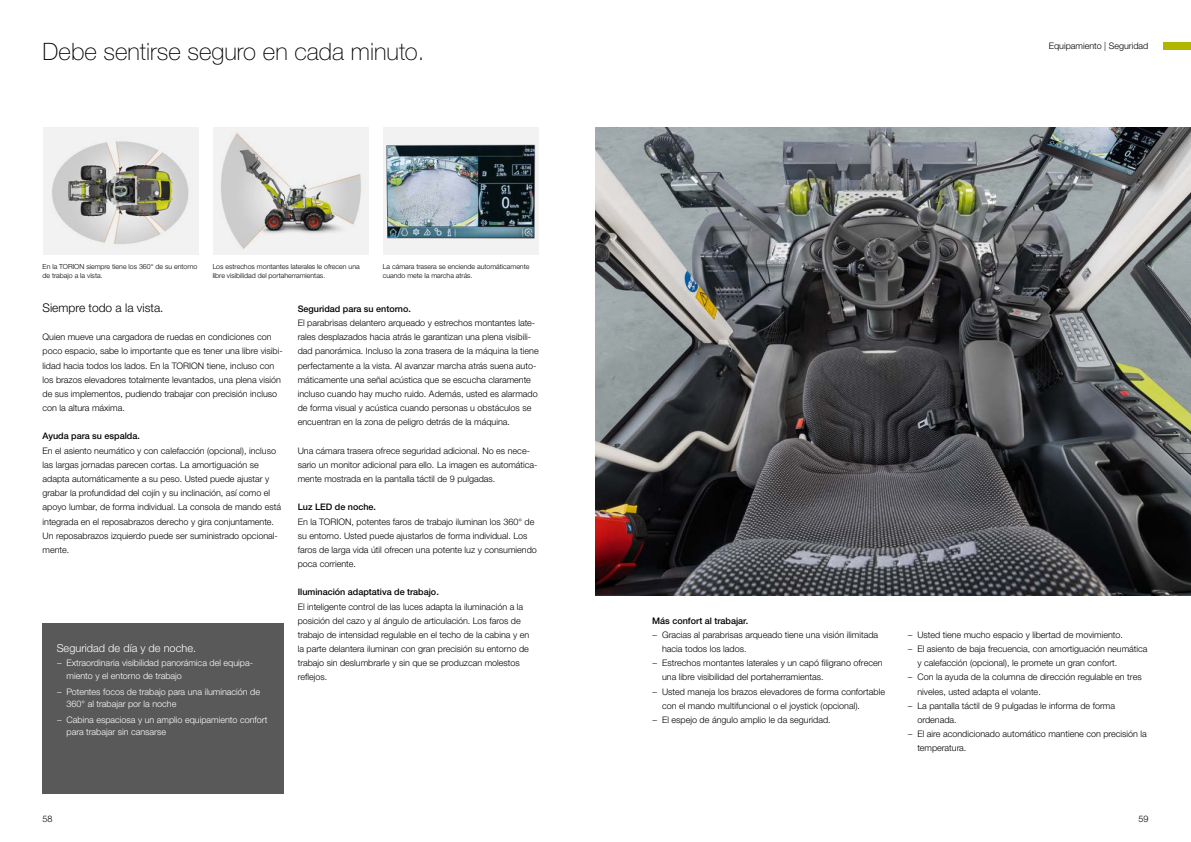
<style>
.page{position:relative;width:1191px;height:842px;background:#fff}
.page>*{position:absolute;margin:0;border:0;box-sizing:border-box;transform-origin:0 0}
.t1{font:100 24px "CLAAS Helvetica Neue";color:#000}
.t2{font:300 12px "CLAAS Helvetica Neue";color:#000}
.t3{font:300 11px "CLAAS Helvetica Neue";color:#fff}
.t4{font:300 9px/14.2px "CLAAS Helvetica Neue";color:#000}
.t5{font:300 9px/12.4px "CLAAS Helvetica Neue";color:#fff}
.t6{font:500 9px "CLAAS Helvetica Neue";color:#000}
.t7{font:300 7px/9px "CLAAS Helvetica Neue";color:#000}
</style>
<div class="page">
<div style="left:1162px;top:43px;width:29px;height:7px;background:#b1b700"></div>
<img style="left:595px;top:128px;width:596px;height:467px">
<div style="left:43px;top:128px;width:155px;height:127px;background:#f2f2f2"></div>
<img style="left:52px;top:141px;width:137px;height:104px">
<div style="left:213px;top:128px;width:156px;height:127px;background:#f2f2f2"></div>
<img style="left:221px;top:133px;width:140px;height:116px">
<img style="left:383px;top:128px;width:156px;height:127px">
<div style="left:43px;top:624px;width:240px;height:170px;background:#595959"></div>
<h1 class="t1" style="left:43px;top:36px;width:383px">Debe sentirse seguro en cada minuto.</h1>
<p class="t7" style="left:43px;top:262px;width:156px">En la TORION siempre tiene los 360° de su entorno de trabajo a la vista.</p>
<p class="t7" style="left:213px;top:262px;width:149px">Los estrechos montantes laterales le ofrecen una libre visibilidad del portaherramientas.</p>
<p class="t7" style="left:383px;top:262px;width:148px">La cámara trasera se enciende automáticamente cuando mete la marcha atrás.</p>
<h2 class="t2" style="left:43px;top:300px;width:123px">Siempre todo a la vista.</h2>
<p class="t4" style="left:43px;top:330px;width:242px">Quien mueve una cargadora de ruedas en condiciones con poco espacio, sabe lo importante que es tener una libre visibi&shy;lidad hacia todos los lados. En la TORION tiene, incluso con los brazos elevadores totalmente levantados, una plena visión de sus implementos, pudiendo trabajar con precisión incluso con la altura máxima.</p>
<p class="t6" style="left:43px;top:430px;width:99px">Ayuda para su espalda.</p>
<p class="t4" style="left:43px;top:443px;width:240px">En el asiento neumático y con calefacción (opcional), incluso las largas jornadas parecen cortas. La amortiguación se adapta automáticamente a su peso. Usted puede ajustar y grabar la profundidad del cojín y su inclinación, así como el apoyo lumbar, de forma individual. La consola de mando está integrada en el reposabrazos derecho y gira conjuntamente.<br>Un reposabrazos izquierdo puede ser suministrado opcional&shy;mente.</p>
<p class="t3" style="left:57px;top:641px;width:141px">Seguridad de día y de noche.</p>
<p class="t5" style="left:67px;top:657px;width:188px;text-indent:-10px">− Extraordinaria visibilidad panorámica del equipa&shy;miento y el entorno de trabajo</p>
<p class="t5" style="left:67px;top:685px;width:195px;text-indent:-10px">− Potentes focos de trabajo para una iluminación de<br>360° al trabajar por la noche</p>
<p class="t5" style="left:67px;top:714px;width:202px;text-indent:-10px">− Cabina espaciosa y un amplio equipamiento confort para trabajar sin cansarse</p>
<p class="t6" style="left:298px;top:303px;width:115px">Seguridad para su entorno.</p>
<p class="t4" style="left:298px;top:316px;width:242px">El parabrisas delantero arqueado y estrechos montantes late&shy;rales desplazados hacia atrás le garantizan una plena visibili&shy;dad panorámica. Incluso la zona trasera de la máquina la tiene perfectamente a la vista. Al avanzar marcha atrás suena auto&shy;máticamente una señal acústica que se escucha claramente incluso cuando hay mucho ruido. Además, usted es alarmado de forma visual y acústica cuando personas u obstáculos se encuentran en la zona de peligro detrás de la máquina.</p>
<p class="t4" style="left:298px;top:443px;width:241px">Una cámara trasera ofrece seguridad adicional. No es nece&shy;sario un monitor adicional para ello. La imagen es automática&shy;mente mostrada en la pantalla táctil de 9 pulgadas.</p>
<p class="t6" style="left:298px;top:501px;width:80px">Luz LED de noche.</p>
<p class="t4" style="left:298px;top:514px;width:241px">En la TORION, potentes faros de trabajo iluminan los 360° de su entorno. Usted puede ajustarlos de forma individual. Los faros de larga vida útil ofrecen una potente luz y consumiendo poca corriente.</p>
<p class="t6" style="left:298px;top:586px;width:143px">Iluminación adaptativa de trabajo.</p>
<p class="t4" style="left:298px;top:599px;width:233px">El inteligente control de las luces adapta la iluminación a la posición del cazo y al ángulo de articulación. Los faros de trabajo de intensidad regulable en el techo de la cabina y en la parte delantera iluminan con gran precisión su entorno de trabajo sin deslumbrarle y sin que se produzcan molestos reflejos.</p>
<p class="t4" style="left:1048px;top:39px;width:101px">Equipamiento | Seguridad</p>
<p class="t6" style="left:652px;top:615px;width:98px">Más confort al trabajar.</p>
<p class="t4" style="left:652px;top:628px;width:227px">− Gracias al parabrisas arqueado tiene una visión ilimitada</p>
<p class="t4" style="left:662px;top:642px;width:86px">hacia todos los lados.</p>
<p class="t4" style="left:652px;top:656px;width:232px">− Estrechos montantes laterales y un capó filigrano ofrecen</p>
<p class="t4" style="left:662px;top:670px;width:163px">una libre visibilidad del portaherramientas.</p>
<p class="t4" style="left:652px;top:684px;width:234px">− Usted maneja los brazos elevadores de forma confortable</p>
<p class="t4" style="left:662px;top:699px;width:199px">con el mando multifuncional o el joystick (opcional).</p>
<p class="t4" style="left:652px;top:713px;width:180px">− El espejo de ángulo amplio le da seguridad.</p>
<p class="t4" style="left:907px;top:628px;width:217px">− Usted tiene mucho espacio y libertad de movimiento.</p>
<p class="t4" style="left:907px;top:642px;width:242px">− El asiento de baja frecuencia, con amortiguación neumática</p>
<p class="t4" style="left:917px;top:656px;width:202px">y calefacción (opcional), le promete un gran confort.</p>
<p class="t4" style="left:907px;top:670px;width:236px">− Con la ayuda de la columna de dirección regulable en tres</p>
<p class="t4" style="left:917px;top:684px;width:125px">niveles, usted adapta el volante.</p>
<p class="t4" style="left:907px;top:699px;width:209px">− La pantalla táctil de 9 pulgadas le informa de forma</p>
<p class="t4" style="left:917px;top:713px;width:41px">ordenada.</p>
<p class="t4" style="left:907px;top:727px;width:241px">− El aire acondicionado automático mantiene con precisión la</p>
<p class="t4" style="left:917px;top:741px;width:51px">temperatura.</p>
<p class="t4" style="left:43px;top:812px;width:12px">58</p>
<p class="t4" style="left:1138px;top:812px;width:11px">59</p>
</div>
